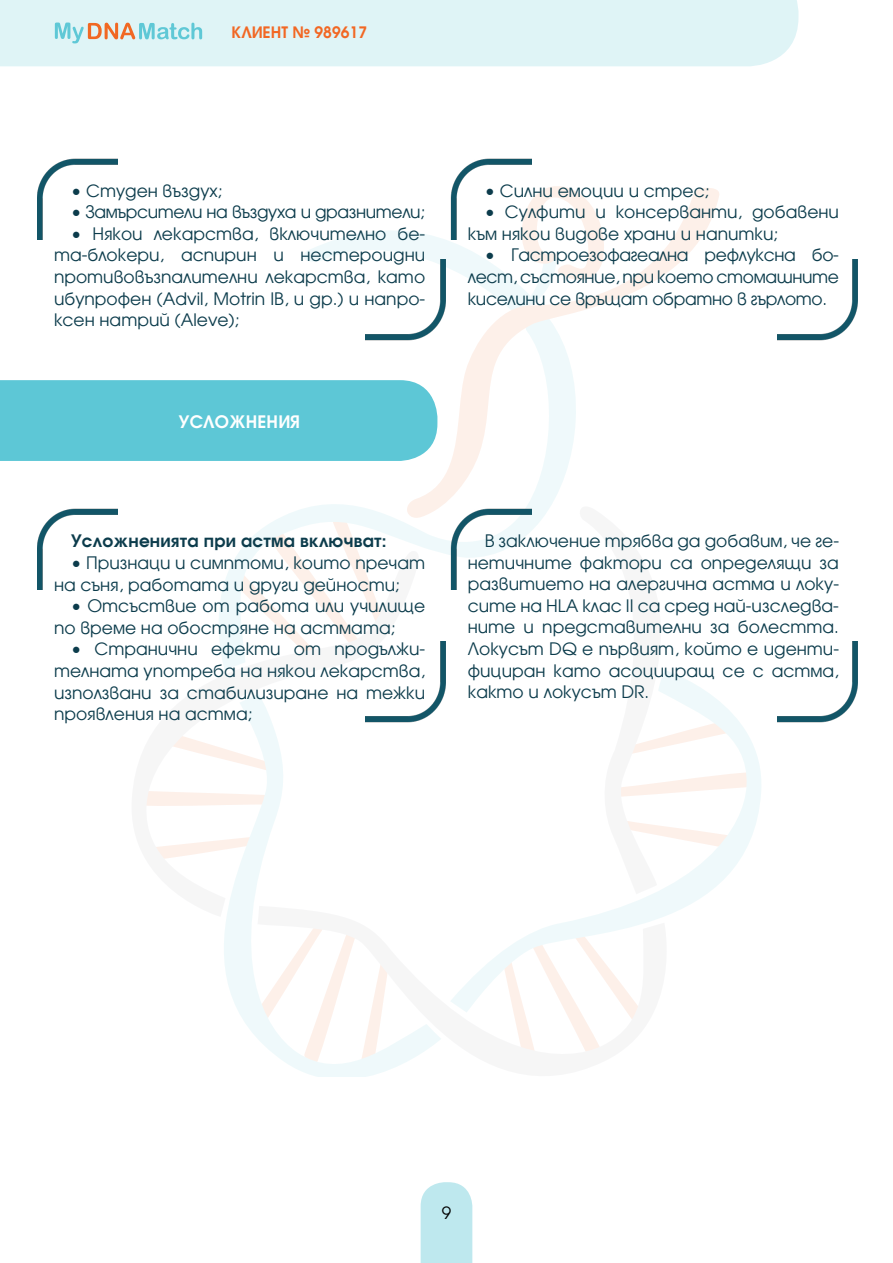
<style>
.page{position:relative;width:893px;height:1263px;background:#fff}
.page>*{position:absolute;margin:0;border:0;box-sizing:border-box;transform-origin:0 0}
.t1{font:18px/21.6px "Avanti B Normal";color:#0c3c4c;text-align:justify}
.t2{font:18px "Avanti B Normal";letter-spacing:-.02em;color:#0c3c4c}
.t3{font:700 18px "Avanti";letter-spacing:.01em;color:#0c3c4c}
.t4{font:700 18px "Avanti";letter-spacing:.01em;color:#fff}
.t5{font:18px "Avanti B Normal";color:#000}
.t6{font:700 16.5px "Avanti";color:#f26723}
</style>
<div class="page">
<div style="left:0;top:0;width:798px;height:66px;background:#dff4f6"></div>
<svg style="left:55px;top:23px;width:147px;height:20px"></svg>
<svg style="left:625px;top:702px;width:136px;height:205px"></svg>
<svg style="left:621px;top:670px;width:99px;height:224px"></svg>
<svg style="left:451px;top:906px;width:234px;height:146px"></svg>
<svg style="left:224px;top:917px;width:217px;height:160px"></svg>
<svg style="left:146px;top:694px;width:266px;height:223px"></svg>
<svg style="left:304px;top:186px;width:258px;height:75px"></svg>
<svg style="left:219px;top:334px;width:323px;height:336px"></svg>
<svg style="left:406px;top:187px;width:313px;height:331px"></svg>
<div style="left:421px;top:1182px;width:51px;height:81px;background:#bee8ee"></div>
<img style="left:37px;top:158px;width:81px;height:81px">
<img style="left:451px;top:158px;width:80px;height:81px">
<img style="left:366px;top:259px;width:80px;height:81px">
<img style="left:778px;top:259px;width:80px;height:81px">
<img style="left:37px;top:509px;width:81px;height:81px">
<img style="left:451px;top:509px;width:80px;height:81px">
<img style="left:366px;top:642px;width:80px;height:80px">
<img style="left:778px;top:642px;width:80px;height:80px">
<div style="left:0;top:380px;width:437px;height:81px;background:#5dc7d6"></div>
<p class="t6" style="left:232px;top:24px;width:137px">КЛИЕНТ ¹ 989617</p>
<p class="t1" style="left:71px;top:180px;width:153px">• Студен въздух;</p>
<p class="t2" style="left:71px;top:203px;width:356px">• Замърсители на въздуха и дразнители;</p>
<p class="t1" style="left:54px;top:223px;width:373px;text-indent:17px">• Някои лекарства, включително бе&shy;та-блокери, аспирин и нестероидни противовъзпалителни лекарства, като ибупрофен (Advil, Motrin IB, и др.) и напро&shy;ксен натрий (Aleve);</p>
<p class="t4" style="left:179px;top:413px;width:123px">УСЛОЖНЕНИЯ</p>
<p class="t3" style="left:71px;top:531px;width:317px">Усложненията при астма включват:</p>
<p class="t1" style="left:54px;top:552px;width:373px;text-indent:17px">• Признаци и симптоми, които пречат на съня, работата и други дейности;</p>
<p class="t1" style="left:54px;top:595px;width:373px;text-indent:17px">• Отсъствие от работа или училище по време на обостряне на астмата;</p>
<p class="t1" style="left:54px;top:638px;width:373px;text-indent:17px">• Странични ефекти от продължи&shy;телната употреба на някои лекарства, използвани за стабилизиране на тежки проявления на астма;</p>
<p class="t1" style="left:485px;top:180px;width:226px">• Силни емоции и стрес;</p>
<p class="t1" style="left:468px;top:201px;width:373px;text-indent:17px">• Сулфити и консерванти, добавени към някои видове храни и напитки;</p>
<p class="t1" style="left:468px;top:245px;width:373px;text-indent:17px">• Гастроезофагеална рефлуксна бо&shy;лест, състояние, при което стомашните киселини се връщат обратно в гърлото.</p>
<p class="t1" style="left:468px;top:530px;width:373px;text-indent:17px">В заключение трябва да добавим, че ге&shy;нетичните фактори са определящи за развитието на алергична астма и локу&shy;сите на HLA клас II са сред най-изследва&shy;ните и представителни за болестта.<br>Локусът DQ е първият, който е иденти&shy;фициран като асоцииращ се с астма, както и локусът DR.</p>
<p class="t5" style="left:442px;top:1203px;width:11px">9</p>
</div>
